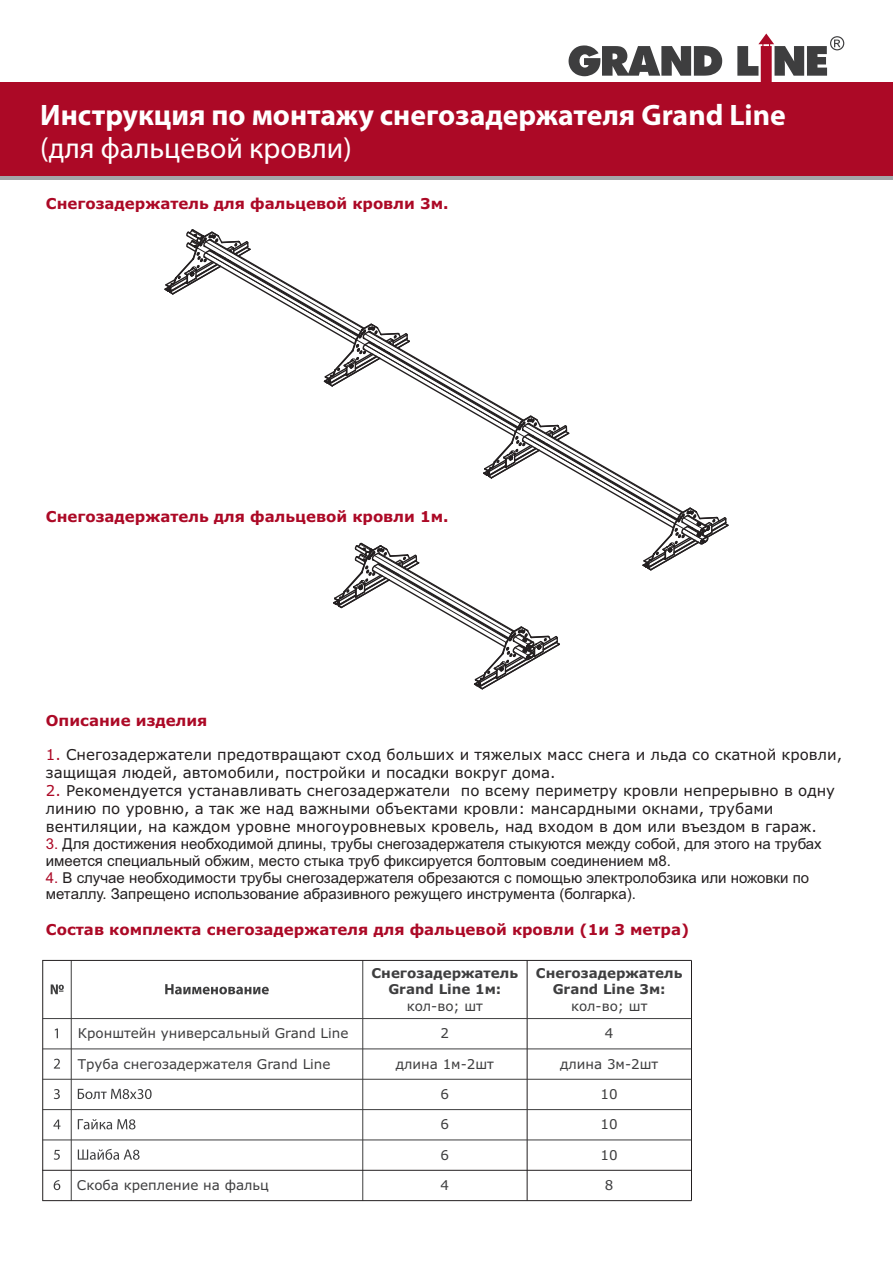
<style>
.page{position:relative;width:893px;height:1263px;background:#fff}
.page>*{position:absolute;margin:0;border:0;box-sizing:border-box;transform-origin:0 0}
.t1{font:700 29.7px "Myriad Pro";color:#fff}
.t2{font:29.7px "Myriad Pro";color:#fff}
.t3{font:15px/18.3px "Verdana";color:#231f20}
.t4{font:15px/16.8px "Arial";color:#231f20}
.t5{font:700 15px "Verdana";color:#ac0926}
.t6{font:13.5px "Verdana";color:#3e3e3f}
.t7{font:700 13.5px/16.4px "Verdana";color:#3e3e3f;text-align:center}
.s1{color:#ac0926}
</style>
<div class="page">
<svg style="left:51px;top:984px;width:13px;height:10px"></svg>
<svg style="left:165px;top:984px;width:104px;height:10px"></svg>
<svg style="left:55px;top:1028px;width:3px;height:10px"></svg>
<svg style="left:54px;top:1059px;width:6px;height:9px"></svg>
<svg style="left:54px;top:1089px;width:6px;height:10px"></svg>
<svg style="left:78px;top:1089px;width:74px;height:10px"></svg>
<svg style="left:53px;top:1119px;width:7px;height:10px"></svg>
<svg style="left:78px;top:1119px;width:57px;height:10px"></svg>
<svg style="left:54px;top:1150px;width:6px;height:10px"></svg>
<svg style="left:78px;top:1149px;width:62px;height:11px"></svg>
<svg style="left:54px;top:1180px;width:6px;height:10px"></svg>
<hr style="left:42px;top:960px;width:1px;height:240px;background:#231f20">
<hr style="left:71px;top:960px;width:1px;height:240px;background:#3e3e3f">
<hr style="left:362px;top:960px;width:1px;height:240px;background:#3e3e3f">
<hr style="left:527px;top:960px;width:1px;height:240px;background:#231f20">
<hr style="left:691px;top:960px;width:1px;height:240px;background:#231f20">
<hr style="left:42px;top:1200px;width:649px;height:1px;background:#231f20">
<hr style="left:42px;top:1170px;width:649px;height:1px;background:#231f20">
<hr style="left:42px;top:1139px;width:649px;height:1px;background:#3e3e3f">
<hr style="left:42px;top:1109px;width:649px;height:1px;background:#3e3e3f">
<hr style="left:42px;top:1079px;width:649px;height:1px;background:#3e3e3f">
<hr style="left:42px;top:1048px;width:649px;height:1px;background:#3e3e3f">
<hr style="left:42px;top:1018px;width:649px;height:1px;background:#3e3e3f">
<hr style="left:42px;top:960px;width:649px;height:1px;background:#231f20">
<hr style="left:0;top:176px;width:893px;height:4px;background:#a4a5a9">
<div style="left:0;top:82px;width:893px;height:94px;background:#ac0926"></div>
<svg style="left:569px;top:34px;width:275px;height:48px"></svg>
<svg style="left:164px;top:229px;width:565px;height:461px"></svg>
<svg style="left:189px;top:243px;width:516px;height:298px"></svg>
<h1 class="t1" style="left:40px;top:102px;width:747px">Инструкция по монтажу снегозадержателя Grand Line</h1>
<h1 class="t2" style="left:40px;top:135px;width:313px">(для фальцевой кровли)</h1>
<p class="t5" style="left:46px;top:197px;width:404px">Снегозадержатель для фальцевой кровли 3м.</p>
<p class="t5" style="left:46px;top:511px;width:404px">Снегозадержатель для фальцевой кровли 1м.</p>
<p class="t5" style="left:46px;top:715px;width:163px">Описание изделия</p>
<p class="t3" style="left:46px;top:746px;width:798px"><span class="s1">1.</span> Снегозадержатели предотвращают сход больших и тяжелых масс снега и льда со скатной кровли, защищая людей, автомобили, постройки и посадки вокруг дома.</p>
<p class="t3" style="left:46px;top:783px;width:791px"><span class="s1">2.</span> Рекомендуется устанавливать снегозадержатели по всему периметру кровли непрерывно в одну линию по уровню, а так же над важными объектами кровли: мансардными окнами, трубами вентиляции, на каждом уровне многоуровневых кровель, над входом в дом или въездом в гараж.</p>
<p class="t4" style="left:46px;top:837px;width:777px"><span class="s1">3.</span> Для достижения необходимой длины, трубы снегозадержателя стыкуются между собой, для этого на трубах имеется специальный обжим, место стыка труб фиксируется болтовым соединением м8.</p>
<p class="t4" style="left:46px;top:870px;width:765px"><span class="s1">4.</span> В случае необходимости трубы снегозадержателя обрезаются с помощью электролобзика или ножовки по металлу. Запрещено использование абразивного режущего инструмента (болгарка).</p>
<p class="t5" style="left:46px;top:924px;width:645px">Состав комплекта снегозадержателя для фальцевой кровли (1и 3 метра)</p>
<p class="t6" style="left:78px;top:1028px;width:272px">Кронштейн универсальный Grand Line</p>
<p class="t7" style="left:371px;top:966px;width:148px">Снегозадержатель<br>Grand Line 1м:</p>
<p class="t6" style="left:407px;top:1000px;width:78px">кол-во; шт</p>
<p class="t6" style="left:441px;top:1028px;width:10px">2</p>
<p class="t6" style="left:78px;top:1058px;width:254px">Труба снегозадержателя Grand Line</p>
<p class="t6" style="left:396px;top:1058px;width:100px">длина 1м-2шт</p>
<p class="t6" style="left:441px;top:1088px;width:10px">6</p>
<p class="t6" style="left:441px;top:1119px;width:10px">6</p>
<p class="t6" style="left:441px;top:1149px;width:10px">6</p>
<p class="t6" style="left:441px;top:1180px;width:10px">4</p>
<p class="t6" style="left:77px;top:1180px;width:194px">Скоба крепление на фальц</p>
<p class="t7" style="left:536px;top:966px;width:148px">Снегозадержатель<br>Grand Line 3м:</p>
<p class="t6" style="left:571px;top:1000px;width:78px">кол-во; шт</p>
<p class="t6" style="left:605px;top:1028px;width:10px">4</p>
<p class="t6" style="left:560px;top:1058px;width:100px">длина 3м-2шт</p>
<p class="t6" style="left:601px;top:1088px;width:19px">10</p>
<p class="t6" style="left:601px;top:1119px;width:19px">10</p>
<p class="t6" style="left:601px;top:1149px;width:19px">10</p>
<p class="t6" style="left:605px;top:1180px;width:10px">8</p>
</div>
